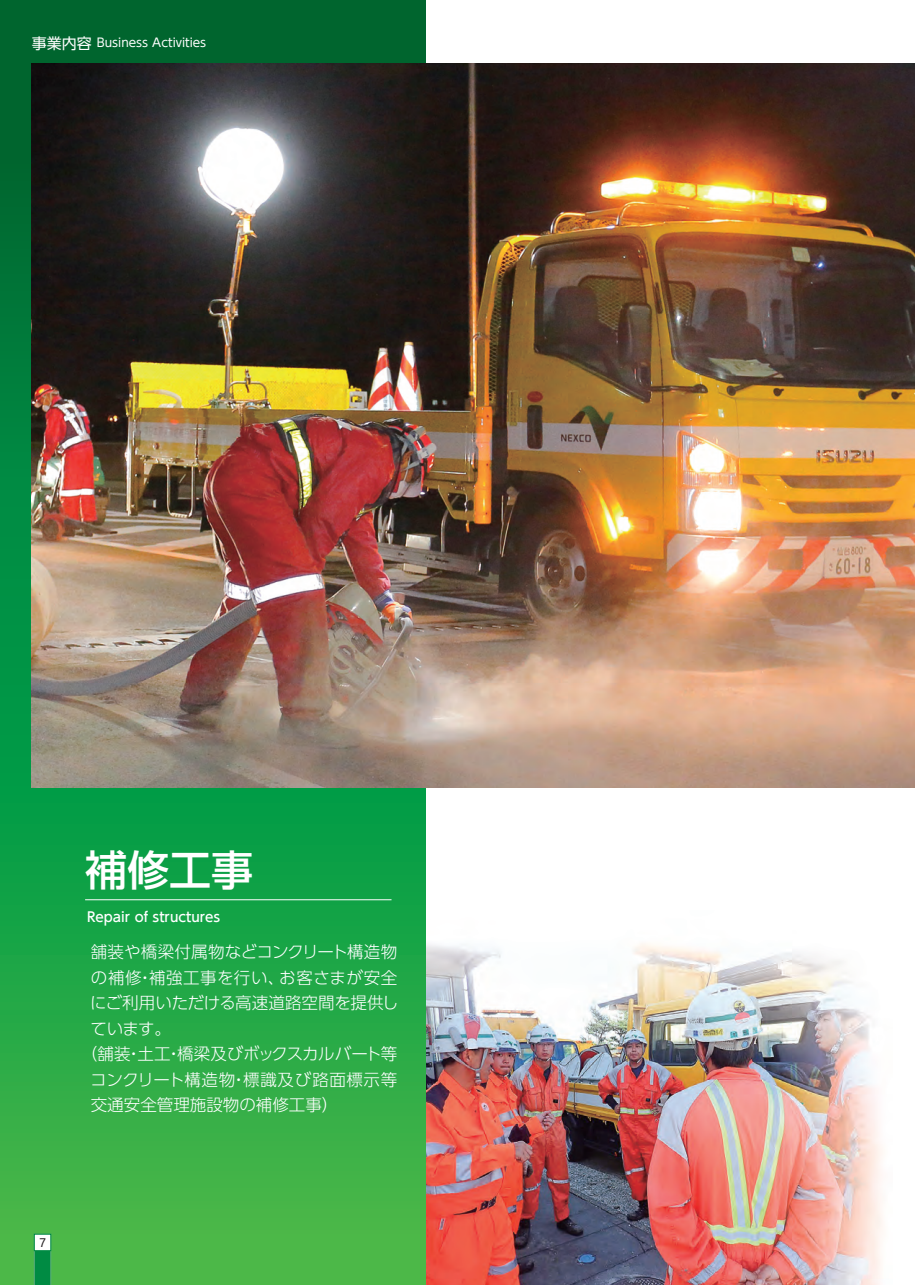
<style>
.page{position:relative;width:915px;height:1285px;background:#fff}
.page>*{position:absolute;margin:0;border:0;box-sizing:border-box;transform-origin:0 0}
.t1{font:500 42px "UD Shin Go Pro";color:#fff}
.t2{font:300 16.5px "UD Shin Go Pro";color:#fff}
.t3{font:300 16.5px "UD Shin Go Pro";letter-spacing:.025em;color:#fff}
.t4{font:300 16.5px "UD Shin Go Pro";letter-spacing:.035em;color:#fff}
.t5{font:500 13.5px "UD Shin Go Pro";color:#fff}
.t6{font:12px "UD Shin Go Pro";color:#fff}
.t7{font:12px "Tsuku Go Pro D";color:#231f20}
.s1{font-size:15px}
</style>
<div class="page">
<img style="left:425px;top:910px;width:458px;height:374px">
<svg style="left:0;top:0;width:425px;height:1284px;background:#219f43"></svg>
<img style="left:32px;top:64px;width:882px;height:723px">
<img style="left:914px;top:595px;width:1px;height:192px">
<img style="left:914px;top:64px;width:1px;height:404px">
<hr style="left:85px;top:899px;width:306px;height:1px;background:#fff">
<svg style="left:34px;top:1250px;width:17px;height:34px"></svg>
<div style="left:34px;top:1233px;width:17px;height:17px;background:#fff;border:1px solid #008b43"></div>
<p class="t6" style="left:32px;top:33px;width:176px"><span class="s1">事業内容</span> Business Activities</p>
<h1 class="t1" style="left:85px;top:835px;width:169px">補修工事</h1>
<p class="t5" style="left:87px;top:905px;width:134px">Repair of structures</p>
<p class="t2" style="left:91px;top:938px;width:308px">舗装や橋梁付属物などコンクリート構造物</p>
<p class="t3" style="left:91px;top:963px;width:308px">の補修・補強工事を行い、お客さまが安全</p>
<p class="t2" style="left:90px;top:989px;width:309px">にご利用いただける高速道路空間を提供し</p>
<p class="t2" style="left:90px;top:1014px;width:82px">ています。</p>
<p class="t2" style="left:81px;top:1040px;width:318px">（舗装・土工・橋梁及びボックスカルバート等</p>
<p class="t4" style="left:90px;top:1065px;width:308px">コンクリート構造物・標識及び路面標示等</p>
<p class="t2" style="left:91px;top:1091px;width:249px">交通安全管理施設物の補修工事）</p>
<p class="t7" style="left:39px;top:1232px;width:9px">7</p>
</div>
